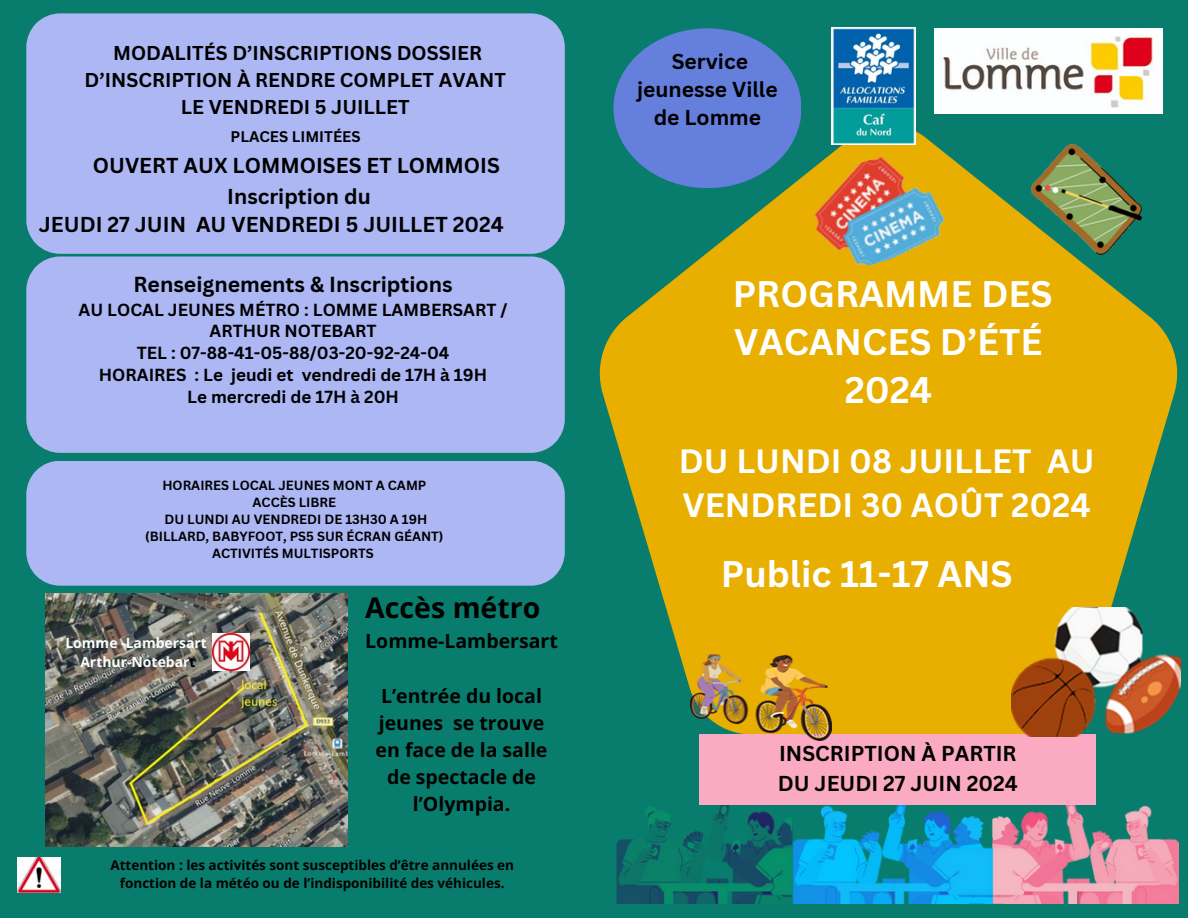
<style>
.page{position:relative;width:1188px;height:918px;background:#097d6d}
.page>*{position:absolute;margin:0;border:0;box-sizing:border-box;transform-origin:0 0}
.t1{font:700 36px/48.3px "Canva Sans";color:#fff;text-align:center}
.t2{font:700 32.7px/44.1px "Canva Sans";color:#fff}
.t3{font:700 28.5px "Open Sans";color:#000}
.t4{font:700 21.15px "Canva Sans";color:#000}
.t5{font:700 21px/28.2px "Canva Sans";color:#000}
.t6{font:700 19.5px/27px "Open Sans";color:#000;text-align:center}
.t7{font:700 19.5px/27px "Canva Sans";color:#000;text-align:center}
.t8{font:700 16.95px/21.9px "Canva Sans";color:#000;text-align:center}
.t9{font:700 15px "Canva Sans";color:#000}
.t10{font:700 13.95px "Open Sans";color:#fbfefe}
.t11{font:700 13.5px "Open Sans";color:#000}
.t12{font:700 13.05px/16.8px "Canva Sans";color:#000;text-align:center}
.s1{color:#000}
</style>
<div class="page">
<div style="left:26px;top:13px;width:539px;height:241px;background:#acb7f4"></div>
<div style="left:26px;top:257px;width:539px;height:196px;background:#acb7f4"></div>
<div style="left:26px;top:461px;width:539px;height:125px;background:#acb7f4"></div>
<svg style="left:599px;top:116px;width:579px;height:618px;fill:#e9af00"></svg>
<div style="left:700px;top:734px;width:396px;height:71px;background:#faabc3"></div>
<img style="left:935px;top:28px;width:227px;height:86px">
<svg style="left:613px;top:28px;width:188px;height:160px;fill:#657fdd"></svg>
<img style="left:617px;top:806px;width:561px;height:98px">
<img style="left:1031px;top:144px;width:111px;height:110px">
<img style="left:1012px;top:607px;width:169px;height:129px">
<img style="left:690px;top:655px;width:142px;height:85px">
<img style="left:801px;top:144px;width:150px;height:133px">
<img style="left:18px;top:857px;width:42px;height:35px">
<img style="left:46px;top:594px;width:301px;height:253px">
<img style="left:212px;top:634px;width:37px;height:37px">
<img style="left:832px;top:27px;width:83px;height:117px">
<p class="t7" style="left:85px;top:39px;width:423px">MODALITÉS D’INSCRIPTIONS DOSSIER<br>D’INSCRIPTION À RENDRE COMPLET AVANT<br>LE VENDREDI 5 JUILLET</p>
<h4 class="t9" style="left:231px;top:126px;width:131px">PLACES LIMITÉES</h4>
<p class="t5" style="left:93px;top:151px;width:409px">OUVERT AUX LOMMOISES ET LOMMOIS</p>
<p class="t5" style="left:39px;top:182px;width:466px;text-indent:188px">Inscription du<br>JEUDI 27 JUIN AU VENDREDI 5 JUILLET 2024</p>
<h4 class="t4" style="left:134px;top:270px;width:321px">Renseignements &amp; Inscriptions</h4>
<h4 class="t8" style="left:79px;top:298px;width:431px">AU LOCAL JEUNES MÉTRO : LOMME LAMBERSART /<br>ARTHUR NOTEBART<br>TEL : 07-88-41-05-88/03-20-92-24-04<br>HORAIRES : Le jeudi et vendredi de 17H à 19H<br>Le mercredi de 17H à 20H</h4>
<p class="t12" style="left:162px;top:477px;width:266px">HORAIRES LOCAL JEUNES MONT A CAMP<br>ACCÈS LIBRE</p>
<p class="t12" style="left:145px;top:511px;width:300px">DU LUNDI AU VENDREDI DE 13H30 A 19H (BILLARD, BABYFOOT, PS5 SUR ÉCRAN GÉANT)<br>ACTIVITÉS MULTISPORTS</p>
<p class="t3" style="left:365px;top:587px;width:177px">Accès métro</p>
<p class="t6" style="left:365px;top:627px;width:194px">Lomme-Lambersart</p>
<p class="t6" style="left:376px;top:682px;width:173px">L’entrée du local jeunes se trouve en face de la salle de spectacle de l’Olympia.</p>
<h1 class="t10" style="left:65px;top:633px;width:143px">Lomme -Lambersart</h1>
<h1 class="t10" style="left:80px;top:652px;width:117px">Arthur-Notebar<span class="s1">t</span></h1>
<h2 class="t11" style="left:110px;top:855px;width:405px">Attention : les activités sont susceptibles d’être annulées en</h2>
<p class="t11" style="left:120px;top:873px;width:386px">fonction de la météo ou de l’indisponibilité des véhicules.</p>
<p class="t5" style="left:637px;top:46px;width:142px;text-align:center">Service jeunesse Ville de Lomme</p>
<p class="t1" style="left:733px;top:269px;width:321px">PROGRAMME DES<br>VACANCES D’ÉTÉ<br>2024</p>
<p class="t2" style="left:679px;top:438px;width:417px">DU LUNDI 08 JUILLET AU<br>VENDREDI 30 AOÛT 2024</p>
<p class="t1" style="left:721px;top:549px;width:293px">Public 11-17 ANS</p>
<p class="t5" style="left:779px;top:738px;width:239px">INSCRIPTION À PARTIR</p>
<p class="t5" style="left:778px;top:769px;width:242px">DU JEUDI 27 JUIN 2024</p>
</div>
